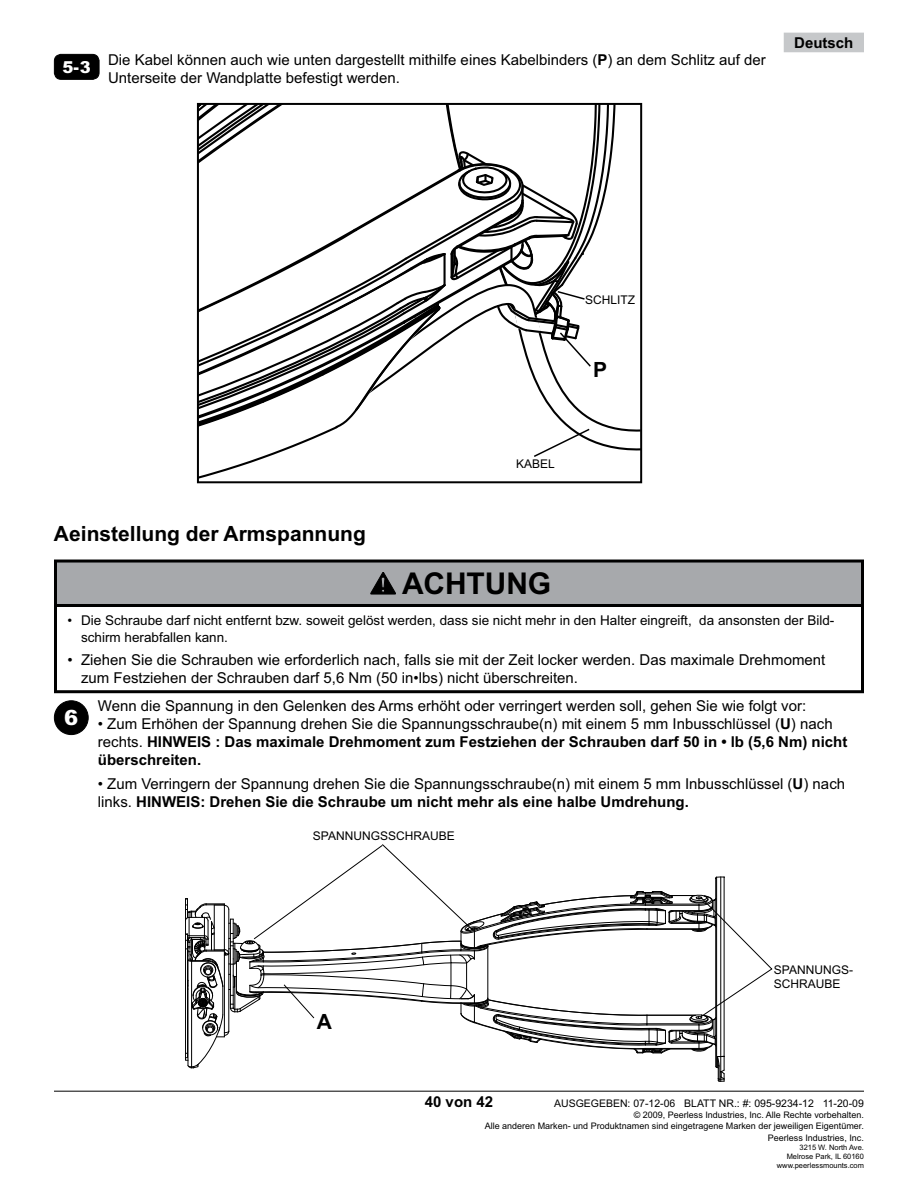
<style>
.page{position:relative;width:918px;height:1188px;background:#fff}
.page>*{position:absolute;margin:0;border:0;box-sizing:border-box;transform-origin:0 0}
.t1{font:700 30px "Arial";letter-spacing:-.005em;color:#000}
.t2{font:700 21px "Arial";color:#000}
.t3{font:900 21px "Arial";color:#fff}
.t4{font:900 16.5px "Arial";color:#fff}
.t5{font:15px/18px "Arial";color:#000}
.t6{font:700 15px "Arial";color:#000}
.t7{font:13.5px/16.2px "Arial";color:#000}
.t8{font:12px/14.4px "Arial";color:#000}
.t9{font:10.5px "Arial";color:#000}
.t10{font:9px/10.8px "Arial";color:#000;text-align:right}
.t11{font:7.5px/9px "Arial";color:#000;text-align:right}
.s1{font-weight:700}
</style>
<div class="page">
<hr style="left:54px;top:1091px;width:810px;height:1px;background:#000">
<div style="left:785px;top:34px;width:78px;height:17px;background:#c6c8ca"></div>
<div style="left:784px;top:33px;width:80px;height:19px;border:3px solid #c6c8ca"></div>
<svg style="left:617px;top:265px;width:26px;height:191px"></svg>
<div style="left:54px;top:54px;width:45px;height:25px;background:#000;border-radius:7px"></div>
<div style="left:54px;top:54px;width:45px;height:26px;border:1px solid #000;border-radius:7px"></div>
<svg style="left:198px;top:104px;width:419px;height:378px"></svg>
<div style="left:54px;top:701px;width:34px;height:34px;background:#000;border-radius:50%"></div>
<div style="left:54px;top:700px;width:35px;height:35px;border:1px solid #000;border-radius:50%"></div>
<div style="left:54px;top:603px;width:810px;height:90px;border:3px solid #000"></div>
<div style="left:56px;top:561px;width:807px;height:44px;background:#a7a9ac"></div>
<div style="left:54px;top:560px;width:810px;height:47px;border:3px solid #000"></div>
<svg style="left:371px;top:572px;width:25px;height:22px"></svg>
<svg style="left:185px;top:844px;width:588px;height:238px"></svg>
<p class="t4" style="left:62px;top:61px;width:30px">5-3</p>
<p class="t5" style="left:108px;top:52px;width:659px">Die Kabel können auch wie unten dargestellt mithilfe eines Kabelbinders (<span class="s1">P</span>) an dem Schlitz auf der<br>Unterseite der Wandplatte befestigt werden.</p>
<p class="t6" style="left:794px;top:37px;width:61px">Deutsch</p>
<h2 class="t2" style="left:54px;top:526px;width:313px">Aeinstellung der Armspannung</h2>
<p class="t8" style="left:585px;top:294px;width:52px">SCHLITZ</p>
<h2 class="t2" style="left:593px;top:362px;width:16px">P</h2>
<p class="t8" style="left:516px;top:458px;width:40px">KABEL</p>
<h1 class="t1" style="left:402px;top:573px;width:151px">ACHTUNG</h1>
<p class="t7" style="left:81px;top:614px;width:755px;text-indent:-14px">• Die Schraube darf nicht entfernt bzw. soweit gelöst werden, dass sie nicht mehr in den Halter eingreift, da ansonsten der Bild&shy;schirm herabfallen kann.</p>
<p class="t5" style="left:81px;top:652px;width:746px;text-indent:-14px">• Ziehen Sie die Schrauben wie erforderlich nach, falls sie mit der Zeit locker werden. Das maximale Drehmoment zum Festziehen der Schrauben darf 5,6 Nm (50 in•lbs) nicht überschreiten.</p>
<h2 class="t3" style="left:64px;top:710px;width:16px">6</h2>
<p class="t5" style="left:98px;top:698px;width:710px">Wenn die Spannung in den Gelenken des Arms erhöht oder verringert werden soll, gehen Sie wie folgt vor:</p>
<p class="t5" style="left:98px;top:716px;width:751px">• Zum Erhöhen der Spannung drehen Sie die Spannungsschraube(n) mit einem 5 mm Inbusschlüssel (<span class="s1">U</span>) nach rechts. <span class="s1">HINWEIS : Das maximale Drehmoment zum Festziehen der Schrauben darf 50 in • lb (5,6 Nm) nicht überschreiten.</span></p>
<p class="t5" style="left:98px;top:777px;width:749px">• Zum Verringern der Spannung drehen Sie die Spannungsschraube(n) mit einem 5 mm Inbusschlüssel (<span class="s1">U</span>) nach links. <span class="s1">HINWEIS: Drehen Sie die Schraube um nicht mehr als eine halbe Umdrehung.</span></p>
<p class="t8" style="left:313px;top:829px;width:143px">SPANNUNGSSCHRAUBE</p>
<h2 class="t2" style="left:317px;top:1014px;width:17px">A</h2>
<p class="t8" style="left:774px;top:964px;width:81px">SPANNUNGS-<br>SCHRAUBE</p>
<p class="t6" style="left:425px;top:1096px;width:70px">40 von 42</p>
<p class="t9" style="left:554px;top:1099px;width:311px">AUSGEGEBEN: 07-12-06 BLATT NR.: #: 095-9234-12 11-20-09</p>
<p class="t10" style="left:485px;top:1110px;width:381px">© 2009, Peerless Industries, Inc. Alle Rechte vorbehalten.<br>Alle anderen Marken- und Produktnamen sind eingetragene Marken der jeweiligen Eigentümer.</p>
<p class="t10" style="left:768px;top:1133px;width:98px">Peerless Industries, Inc.</p>
<p class="t11" style="left:777px;top:1143px;width:89px">3215 W. North Ave.<br>Melrose Park, IL 60160 www.peerlessmounts.com</p>
</div>
